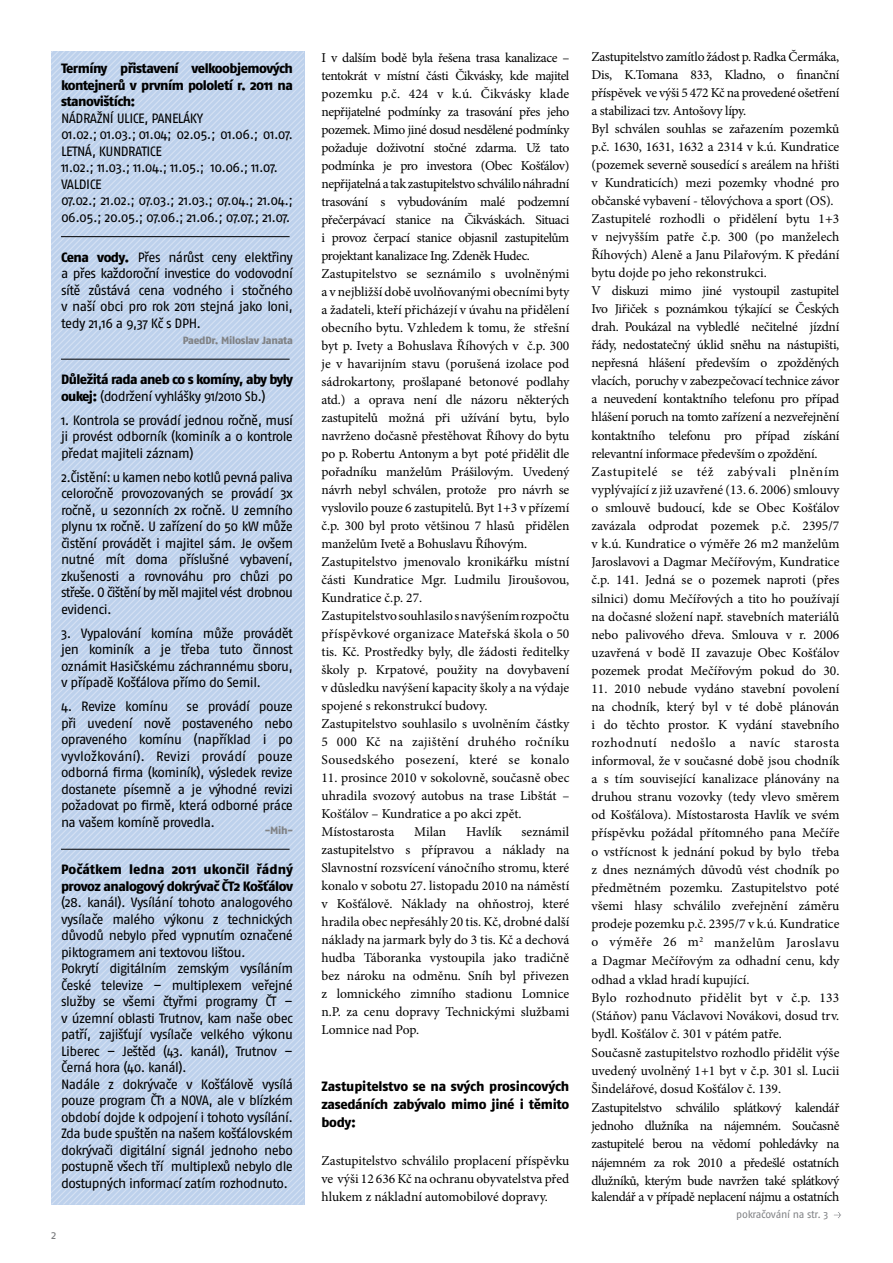
<style>
.page{position:relative;width:893px;height:1263px;background:#fff}
.page>*{position:absolute;margin:0;border:0;box-sizing:border-box;transform-origin:0 0}
.t1{font:13.5px/18px "Minion Pro";letter-spacing:-.01em;color:#000}
.t2{font:13.5px/16.5px "Fago CS";letter-spacing:-.04em;color:#000;text-align:justify}
.t3{font:800 13.5px/16.5px "Fago CS";letter-spacing:-.04em;color:#000;text-align:justify}
.t4{font:13.5px "Minion Pro";letter-spacing:-.03em;color:#000}
.t5{font:12px "Fago CS";color:#7b7c7f}
.t6{font:800 10.5px "Fago CS";letter-spacing:-.025em;color:#808285}
.t7{font:10.5px "Fago CS";letter-spacing:-.025em;color:#808285}
.s1{font-weight:800}
.s2{font-weight:400}
</style>
<div class="page">
<svg style="left:834px;top:1212px;width:7px;height:6px"></svg>
<svg style="left:51px;top:51px;width:253px;height:1153px;background:#c2d4ed"></svg>
<hr style="left:61px;top:236px;width:229px;height:1px;background:#000">
<hr style="left:61px;top:359px;width:229px;height:1px;background:#000">
<hr style="left:61px;top:849px;width:229px;height:1px;background:#000">
<p class="t3" style="left:61px;top:60px;width:233px">Termíny přistavení velkoobjemových kontejnerů v prvním pololetí r. 2011 na stanovištích:</p>
<p class="t2" style="left:61px;top:110px;width:234px;text-align:left">NÁDRAŽNÍ ULICE, PANELÁKY<br>01.02.; 01.03.; 01.04; 02.05.; 01.06.; 01.07.<br>LETNÁ, KUNDRATICE<br>11.02.; 11.03.; 11.04.; 11.05.; 10.06.; 11.07.<br>VALDICE<br>07.02.; 21.02.; 07.03.; 21.03.; 07.04.; 21.04.; 06.05.; 20.05.; 07.06.; 21.06.; 07.07.; 21.07.</p>
<p class="t2" style="left:61px;top:249px;width:233px"><span class="s1">Cena vody.</span> Přes nárůst ceny elektřiny a přes každoroční investice do vodovodní sítě zůstává cena vodného i stočného v naší obci pro rok 2011 stejná jako loni, tedy 21,16 a 9,37 Kč s DPH.</p>
<p class="t6" style="left:183px;top:334px;width:112px">PaedDr. Miloslav Janata</p>
<p class="t3" style="left:61px;top:371px;width:233px">Důležitá rada aneb co s komíny, aby byly oukej: <span class="s2">(dodržení vyhlášky 91/2010 Sb.)</span></p>
<p class="t2" style="left:61px;top:412px;width:234px">1. Kontrola se provádí jednou ročně, musí ji provést odborník (kominík a o kontrole předat majiteli záznam)</p>
<p class="t2" style="left:61px;top:469px;width:234px">2.Čistění: u kamen nebo kotlů pevná paliva celoročně provozovaných se provádí 3x ročně, u sezonních 2x ročně. U zemního plynu 1x ročně. U zařízení do 50 kW může čistění provádět i majitel sám. Je ovšem nutné mít doma příslušné vybavení, zkušenosti a rovnováhu pro chůzi po střeše. O čištění by měl majitel vést drobnou evidenci.</p>
<p class="t2" style="left:61px;top:625px;width:233px">3. Vypalování komína může provádět jen kominík a je třeba tuto činnost oznámit Hasičskému záchrannému sboru, v případě Košťálova přímo do Semil.</p>
<p class="t2" style="left:61px;top:698px;width:109px">4. Revize komínu</p>
<p class="t2" style="left:61px;top:698px;width:234px;text-indent:126px">se provádí pouze při uvedení nově postaveného nebo opraveného komínu (například i po vyvložkování). Revizi provádí pouze odborná firma (kominík), výsledek revize dostanete písemně a je výhodné revizi požadovat po firmě, která odborné práce na vašem komíně provedla.</p>
<p class="t6" style="left:265px;top:824px;width:30px">-Mih-</p>
<p class="t3" style="left:61px;top:861px;width:234px">Počátkem ledna 2011 ukončil řádný provoz analogový dokrývač ČT2 Košťálov</p>
<p class="t2" style="left:61px;top:894px;width:234px;text-align:left">(28. kanál). Vysílání tohoto analogového vysílače malého výkonu z technických důvodů nebylo před vypnutím označené piktogramem ani textovou lištou.<br>Pokrytí digitálním zemským vysíláním České televize – multiplexem veřejné služby se všemi čtyřmi programy ČT – v územní oblasti Trutnov, kam naše obec patří, zajišťují vysílače velkého výkonu Liberec – Ještěd (43. kanál), Trutnov – Černá hora (40. kanál).<br>Nadále z dokrývače v Košťálově vysílá pouze program ČT1 a NOVA, ale v blízkém období dojde k odpojení i tohoto vysílání.<br>Zda bude spuštěn na našem košťálovském dokrývači digitální signál jednoho nebo postupně všech tří multiplexů nebylo dle dostupných informací zatím rozhodnuto.</p>
<p class="t5" style="left:51px;top:1227px;width:7px">2</p>
<p class="t1" style="left:321px;top:49px;width:249px">I v dalším bodě byla řešena trasa kanalizace – tentokrát v místní části Čikvásky, kde majitel pozemku p.č. 424 v k.ú. Čikvásky klade nepřijatelné podmínky za trasování přes jeho pozemek. Mimo jiné dosud nesdělené podmínky požaduje doživotní stočné zdarma. Už tato podmínka je pro investora (Obec Košťálov) nepřijatelná a tak zastupitelstvo schválilo náhradní trasování s vybudováním malé podzemní přečerpávací stanice na Čikváskách. Situaci i provoz čerpací stanice objasnil zastupitelům projektant kanalizace Ing. Zdeněk Hudec.<br>Zastupitelstvo se seznámilo s uvolněnými a v nejbližší době uvolňovanými obecními byty a žadateli, kteří přicházejí v úvahu na přidělení obecního bytu. Vzhledem k tomu, že střešní byt p. Ivety a Bohuslava Říhových v č.p. 300 je v havarijním stavu (porušená izolace pod sádrokartony, prošlapané betonové podlahy atd.) a oprava není dle názoru některých zastupitelů možná při užívání bytu, bylo navrženo dočasně přestěhovat Říhovy do bytu po p. Robertu Antonym a byt poté přidělit dle pořadníku manželům Prášilovým. Uvedený návrh nebyl schválen, protože pro návrh se vyslovilo pouze 6 zastupitelů. Byt 1+3 v přízemí č.p. 300 byl proto většinou 7 hlasů přidělen manželům Ivetě a Bohuslavu Říhovým.<br>Zastupitelstvo jmenovalo kronikářku místní části Kundratice Mgr. Ludmilu Jiroušovou, Kundratice č.p. 27.<br>Zastupitelstvo souhlasilo s navýšením rozpočtu příspěvkové organizace Mateřská škola o 50 tis. Kč. Prostředky byly, dle žádosti ředitelky školy p. Krpatové, použity na dovybavení v důsledku navýšení kapacity školy a na výdaje spojené s rekonstrukcí budovy.<br>Zastupitelstvo souhlasilo s uvolněním částky 5 000 Kč na zajištění druhého ročníku Sousedského posezení, které se konalo</p>
<p class="t1" style="left:321px;top:769px;width:249px">11. prosince 2010 v sokolovně, současně obec uhradila svozový autobus na trase Libštát – Košťálov – Kundratice a po akci zpět.<br>Místostarosta</p>
<p class="t1" style="left:321px;top:823px;width:249px;text-align:justify;text-indent:200px">seznámil zastupitelstvo s přípravou a náklady na Slavnostní rozsvícení vánočního stromu, které konalo v sobotu 27. listopadu 2010 na náměstí v Košťálově. Náklady na ohňostroj, které hradila obec nepřesáhly 20 tis. Kč, drobné další náklady na jarmark byly do 3 tis. Kč a dechová hudba Táboranka vystoupila jako tradičně bez nároku na odměnu. Sníh byl přivezen z lomnického zimního stadionu Lomnice n.P. za cenu dopravy Technickými službami Lomnice nad Pop.</p>
<p class="t1" style="left:414px;top:823px;width:34px">Milan</p>
<p class="t1" style="left:466px;top:823px;width:37px">Havlík</p>
<p class="t3" style="left:321px;top:1077px;width:249px;line-height:18px">Zastupitelstvo se na svých prosincových zasedáních zabývalo mimo jiné i těmito body:</p>
<p class="t1" style="left:321px;top:1151px;width:249px;text-align:justify">Zastupitelstvo schválilo proplacení příspěvku ve výši 12 636 Kč na ochranu obyvatelstva před hlukem z nákladní automobilové dopravy.</p>
<p class="t1" style="left:591px;top:47px;width:249px">Zastupitelstvo zamítlo žádost p. Radka Čermáka, Dis, K.Tomana 833, Kladno, o finanční příspěvek ve výši 5 472 Kč na provedené ošetření a stabilizaci tzv. Antošovy lípy.<br>Byl schválen souhlas se zařazením pozemků p.č. 1630, 1631, 1632 a 2314 v k.ú. Kundratice (pozemek severně sousedící s areálem na hřišti v Kundraticích) mezi pozemky vhodné pro občanské vybavení - tělovýchova a sport (OS).<br>Zastupitelé rozhodli o přidělení bytu 1+3 v nejvyšším patře č.p. 300 (po manželech Říhových) Aleně a Janu Pilařovým. K předání bytu dojde po jeho rekonstrukci.<br>V diskuzi mimo jiné vystoupil zastupitel Ivo Jiřiček s poznámkou týkající se Českých drah. Poukázal na vybledlé nečitelné jízdní řády, nedostatečný úklid sněhu na nástupišti, nepřesná hlášení především o zpožděných vlacích, poruchy v zabezpečovací technice závor a neuvedení kontaktního telefonu pro případ hlášení poruch na tomto zařízení a nezveřejnění kontaktního telefonu pro případ získání relevantní informace především o zpoždění.<br>Zastupitelé se též zabývali plněním vyplývající z již uzavřené (13. 6. 2006) smlouvy o smlouvě budoucí, kde se Obec Košťálov zavázala odprodat pozemek p.č. 2395/7 v k.ú. Kundratice o výměře 26 m2 manželům Jaroslavovi a Dagmar Mečířovým, Kundratice č.p. 141. Jedná se o pozemek naproti (přes silnici) domu Mečířových a tito ho používají na dočasné složení např. stavebních materiálů nebo palivového dřeva. Smlouva v r. 2006 uzavřená v bodě II zavazuje Obec Košťálov pozemek prodat Mečířovým pokud do 30.</p>
<p class="t1" style="left:591px;top:680px;width:249px">11. 2010 nebude vydáno stavební povolení na chodník, který byl v té době plánován i do těchto prostor. K vydání stavebního rozhodnutí nedošlo a navíc starosta informoval, že v současné době jsou chodník a s tím související kanalizace plánovány na druhou stranu vozovky (tedy vlevo směrem od Košťálova). Místostarosta Havlík ve svém příspěvku požádal přítomného pana Mečíře o vstřícnost k jednání pokud by bylo třeba z dnes neznámých důvodů vést chodník po předmětném pozemku. Zastupitelstvo poté všemi hlasy schválilo zveřejnění záměru prodeje pozemku p.č. 2395/7 v k.ú. Kundratice o výměře 26 m<sup>2</sup> manželům Jaroslavu a Dagmar Mečířovým za odhadní cenu, kdy odhad a vklad hradí kupující.<br>Bylo rozhodnuto přidělit byt v č.p. 133 (Stáňov) panu Václavovi Novákovi, dosud trv. bydl. Košťálov č. 301 v pátém patře.<br>Současně zastupitelstvo rozhodlo přidělit výše uvedený uvolněný 1+1 byt v č.p. 301 sl. Lucii Šindelářové, dosud Košťálov č. 139.<br>Zastupitelstvo schválilo splátkový kalendář jednoho dlužníka na nájemném. Současně zastupitelé berou na vědomí pohledávky na nájemném za rok 2010 a předešlé ostatních dlužníků, kterým bude navržen také splátkový</p>
<p class="t4" style="left:591px;top:1188px;width:249px">kalendář a v případě neplacení nájmu a ostatních</p>
<p class="t7" style="left:736px;top:1208px;width:94px">pokračování na str. 3</p>
</div>
